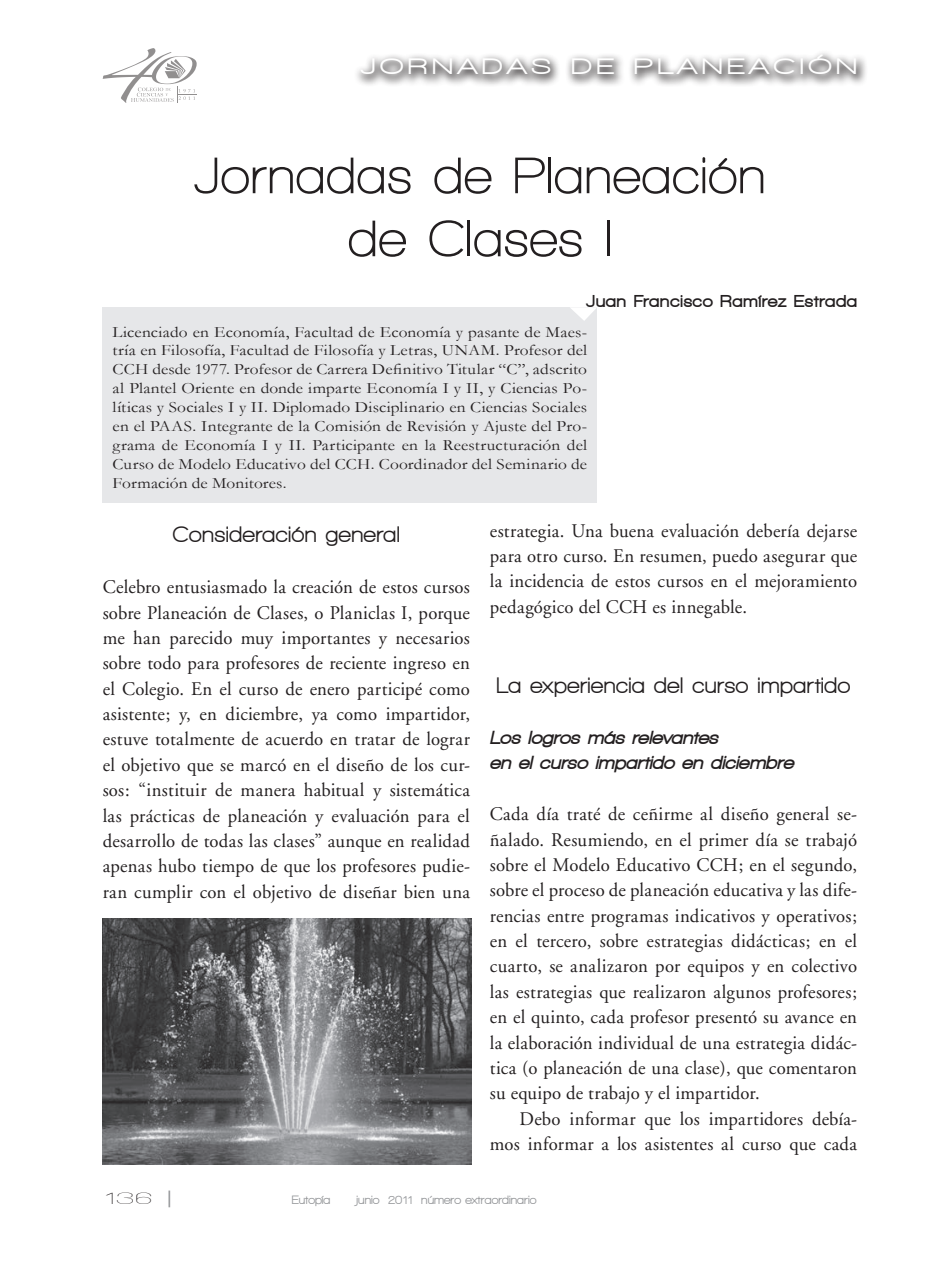
<style>
.page{position:relative;width:940px;height:1287px;background:#fff}
.page>*{position:absolute;margin:0;border:0;box-sizing:border-box;transform-origin:0 0}
.t1{font:700 52.5px/63px "Walkway";letter-spacing:.015em;color:#231f20;text-align:center}
.t2{font:800 22.75px "Walkway";letter-spacing:.02em;color:#231f20}
.t3{font:900 22.75px "Walkway Expand";letter-spacing:.2em;color:#fff}
.t4{font:19.25px/25.4px "Adobe Garamond";letter-spacing:.015em;color:#231f20;text-align:justify}
.t5{font:italic 900 19.25px/25.4px "Walkway";letter-spacing:.025em;color:#231f20}
.t6{font:900 17.5px "Walkway";letter-spacing:.05em;color:#231f20}
.t7{font:17.5px "Walkway Ultra Expand";color:#231f20}
.t8{font:15.75px/18.9px "Garamond";letter-spacing:.01em;color:#231f20;text-align:justify;scale:1.1 1}
.t9{font:800 12.25px "Walkway";color:#939598}
.s1{font-family:"Verdana";color:#939598}
</style>
<div class="page">
<svg style="left:103px;top:48px;width:94px;height:55px"></svg>
<div style="left:354px;top:50px;width:514px;height:37px;background:#231f20;opacity:.81"></div>
<div style="left:103px;top:307px;width:494px;height:196px;background:#e6e7e9"></div>
<svg style="left:570px;top:307px;width:27px;height:14px"></svg>
<img style="left:103px;top:919px;width:368px;height:245px">
<p class="t3" style="left:360px;top:54px;width:498px">JORNADAS DE PLANEACIÓN</p>
<h1 class="t1" style="left:194px;top:143px;width:573px">Jornadas de Planeación de Clases I</h1>
<p class="t6" style="left:586px;top:291px;width:272px">Juan Francisco Ramírez Estrada</p>
<p class="t8" style="left:113px;top:322px;width:433px">Licenciado en Economía, Facultad de Economía y pasante de Maes&shy;tría en Filosofía, Facultad de Filosofía y Letras, UNAM. Profesor del CCH desde 1977. Profesor de Carrera Definitivo Titular “C”, adscrito al Plantel Oriente en donde imparte Economía I y II, y Ciencias Po&shy;líticas y Sociales I y II. Diplomado Disciplinario en Ciencias Sociales en el PAAS. Integrante de la Comisión de Revisión y Ajuste del Pro&shy;grama de Economía I y II. Participante en la Reestructuración del Curso de Modelo Educativo del CCH. Coordinador del Seminario de Formación de Monitores.</p>
<p class="t4" style="left:490px;top:518px;width:369px">estrategia. Una buena evaluación debería dejarse para otro curso. En resumen, puedo asegurar que la incidencia de estos cursos en el mejoramiento pedagógico del CCH es innegable.</p>
<p class="t2" style="left:173px;top:522px;width:229px">Consideración general</p>
<p class="t4" style="left:103px;top:575px;width:369px">Celebro entusiasmado la creación de estos cursos sobre Planeación de Clases, o Planiclas I, porque me han parecido muy importantes y necesarios sobre todo para profesores de reciente ingreso en el Colegio. En el curso de enero participé como asistente; y, en diciembre, ya como impartidor, estuve totalmente de acuerdo en tratar de lograr el objetivo que se marcó en el diseño de los cur&shy;sos: “instituir de manera habitual y sistemática las prácticas de planeación y evaluación para el desarrollo de todas las clases” aunque en realidad apenas hubo tiempo de que los profesores pudie&shy;ran cumplir con el objetivo de diseñar bien una</p>
<p class="t2" style="left:496px;top:673px;width:355px">La experiencia del curso impartido</p>
<p class="t5" style="left:490px;top:725px;width:305px">Los logros más relevantes<br>en el curso impartido en diciembre</p>
<p class="t4" style="left:490px;top:802px;width:369px">Cada día traté de ceñirme al diseño general se&shy;ñalado. Resumiendo, en el primer día se trabajó sobre el Modelo Educativo CCH; en el segundo, sobre el proceso de planeación educativa y las dife&shy;rencias entre programas indicativos y operativos; en el tercero, sobre estrategias didácticas; en el cuarto, se analizaron por equipos y en colectivo las estrategias que realizaron algunos profesores; en el quinto, cada profesor presentó su avance en la elaboración individual de una estrategia didác&shy;tica (o planeación de una clase), que comentaron su equipo de trabajo y el impartidor.</p>
<p class="t4" style="left:490px;top:1106px;width:369px;text-align:right">Debo informar que los impartidores debía&shy;mos informar a los asistentes al curso que cada</p>
<p class="t7" style="left:103px;top:1188px;width:72px">136 <span class="s1">|</span></p>
<p class="t9" style="left:292px;top:1193px;width:40px">Eutopía</p>
<p class="t9" style="left:356px;top:1193px;width:181px">junio 2011 número extraordinario</p>
</div>
